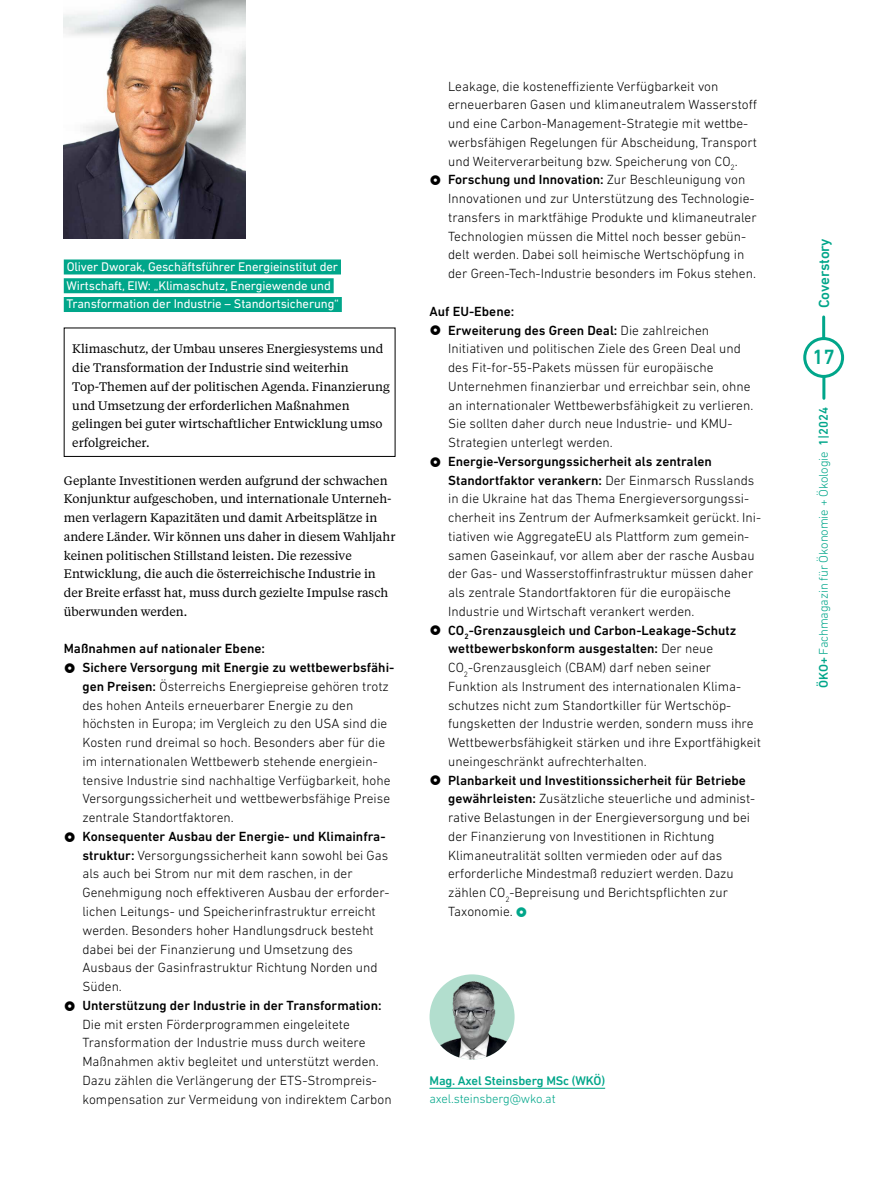
<style>
.page{position:relative;width:893px;height:1191px;background:#fff}
.page>*{position:absolute;margin:0;border:0;box-sizing:border-box;transform-origin:0 0}
.t1{font:500 21px "DIN Next LT Pro";color:#00a68a}
.t2{font:500 15px "DIN Next LT Pro";letter-spacing:-.01em;color:#00a68a}
.t3{font:300 13.5px/18.8px "DIN Next LT Pro";color:#000}
.t4{font:500 13.5px "DIN Next LT Pro";color:#000}
.t5{font:12.75px/18.8px "DIN Next LT Pro";letter-spacing:-.01em;color:#fff}
.t6{font:300 12.75px "DIN Next LT Pro";letter-spacing:-.01em;color:#00a68a}
.t7{font:500 12.75px "DIN Next LT Pro";letter-spacing:-.01em;color:#00a68a}
.t8{font:12.3px/18.8px "Tiempos Text";color:#000}
.s1{font-weight:500}
</style>
<div class="page">
<div style="left:803px;top:337px;width:41px;height:41px;border:3px solid #00a68a;border-radius:50%"></div>
<hr style="left:822px;top:317px;width:3px;height:21px;background:#00a68a">
<hr style="left:822px;top:377px;width:3px;height:21px;background:#00a68a">
<div style="left:64px;top:259px;width:277px;height:15px;background:#00a68a"></div>
<div style="left:64px;top:278px;width:270px;height:15px;background:#00a68a"></div>
<div style="left:64px;top:297px;width:278px;height:15px;background:#00a68a"></div>
<div style="left:64px;top:327px;width:331px;height:130px;border:1px solid #000"></div>
<img style="left:64px;top:0;width:182px;height:239px">
<div style="left:430px;top:974px;width:85px;height:85px;background:#b2dece;border-radius:50%"></div>
<hr style="left:429px;top:1087px;width:176px;height:1px;background:#00a68a">
<img style="left:438px;top:978px;width:69px;height:81px">
<p class="t5" style="left:66px;top:257px;width:274px">Oliver Dworak, Geschäftsführer Energieinstitut der<br>Wirtschaft, EIW: „Klimaschutz, Energiewende und<br>Transformation der Industrie – Standortsicherung“</p>
<p class="t8" style="left:72px;top:339px;width:319px">Klimaschutz, der Umbau unseres Energiesystems und die Transformation der Industrie sind weiterhin Top-Themen auf der politischen Agenda. Finanzierung und Umsetzung der erforderlichen Maßnahmen gelingen bei guter wirtschaftlicher Entwicklung umso erfolgreicher.</p>
<p class="t8" style="left:64px;top:470px;width:333px">Geplante Investitionen werden aufgrund der schwachen Konjunktur aufgeschoben, und internationale Unterneh&shy;men verlagern Kapazitäten und damit Arbeitsplätze in andere Länder. Wir können uns daher in diesem Wahljahr keinen politischen Stillstand leisten. Die rezessive Entwicklung, die auch die österreichische Industrie in der Breite erfasst hat, muss durch gezielte Impulse rasch überwunden werden.</p>
<p class="t3" style="left:82px;top:639px;width:313px;text-indent:-19px"><span class="s1">Maßnahmen auf nationaler Ebene:<br>Sichere Versorgung mit Energie zu wettbewerbsfähi&shy;gen Preisen:</span> Österreichs Energiepreise gehören trotz des hohen Anteils erneuerbarer Energie zu den höchsten in Europa; im Vergleich zu den USA sind die Kosten rund dreimal so hoch. Besonders aber für die im internationalen Wettbewerb stehende energiein&shy;tensive Industrie sind nachhaltige Verfügbarkeit, hohe Versorgungssicherheit und wettbewerbsfähige Preise zentrale Standortfaktoren.</p>
<p class="t3" style="left:82px;top:827px;width:309px"><span class="s1">Konsequenter Ausbau der Energie- und Klimainfra&shy;struktur:</span> Versorgungssicherheit kann sowohl bei Gas als auch bei Strom nur mit dem raschen, in der Genehmigung noch effektiveren Ausbau der erforder&shy;lichen Leitungs- und Speicherinfrastruktur erreicht werden. Besonders hoher Handlungsdruck besteht dabei bei der Finanzierung und Umsetzung des Ausbaus der Gasinfrastruktur Richtung Norden und Süden.</p>
<p class="t4" style="left:82px;top:997px;width:301px">Unterstützung der Industrie in der Transformation:</p>
<p class="t3" style="left:82px;top:1014px;width:311px">Die mit ersten Förderprogrammen eingeleitete Transformation der Industrie muss durch weitere Maßnahmen aktiv begleitet und unterstützt werden.<br>Dazu zählen die Verlängerung der ETS-Strompreis&shy;kompensation zur Vermeidung von indirektem Carbon</p>
<p class="t3" style="left:448px;top:77px;width:310px">Leakage, die kosteneffiziente Verfügbarkeit von erneuerbaren Gasen und klimaneutralem Wasserstoff und eine Carbon-Management-Strategie mit wettbe&shy;werbsfähigen Regelungen für Abscheidung, Transport und Weiterverarbeitung bzw. Speicherung von CO<sub>2</sub>.<br><span class="s1">Forschung und Innovation:</span> Zur Beschleunigung von Innovationen und zur Unterstützung des Technologie&shy;transfers in marktfähige Produkte und klimaneutraler Technologien müssen die Mittel noch besser gebün&shy;delt werden. Dabei soll heimische Wertschöpfung in der Green-Tech-Industrie besonders im Fokus stehen.</p>
<p class="t3" style="left:448px;top:302px;width:307px;text-indent:-19px"><span class="s1">Auf EU-Ebene:<br>Erweiterung des Green Deal:</span> Die zahlreichen Initiativen und politischen Ziele des Green Deal und des Fit-for-55-Pakets müssen für europäische Unternehmen finanzierbar und erreichbar sein, ohne an internationaler Wettbewerbsfähigkeit zu verlieren.<br>Sie sollten daher durch neue Industrie- und KMU-Strategien unterlegt werden.</p>
<p class="t3" style="left:448px;top:452px;width:314px"><span class="s1">Energie-Versorgungssicherheit als zentralen Standortfaktor verankern:</span> Der Einmarsch Russlands in die Ukraine hat das Thema Energieversorgungssi&shy;cherheit ins Zentrum der Aufmerksamkeit gerückt. Ini&shy;tiativen wie AggregateEU als Plattform zum gemein&shy;samen Gaseinkauf, vor allem aber der rasche Ausbau der Gas- und Wasserstoffinfrastruktur müssen daher als zentrale Standortfaktoren für die europäische Industrie und Wirtschaft verankert werden.<br><span class="s1">CO</span><sub>2</sub><span class="s1">-Grenzausgleich und Carbon-Leakage-Schutz wettbewerbskonform ausgestalten:</span> Der neue CO<sub>2</sub>-Grenzausgleich (CBAM) darf neben seiner Funktion als Instrument des internationalen Klima&shy;schutzes nicht zum Standortkiller für Wertschöp&shy;fungsketten der Industrie werden, sondern muss ihre Wettbewerbsfähigkeit stärken und ihre Exportfähigkeit uneingeschränkt aufrechterhalten.</p>
<p class="t3" style="left:448px;top:770px;width:308px"><span class="s1">Planbarkeit und Investitionssicherheit für Betriebe gewährleisten:</span> Zusätzliche steuerliche und administ&shy;rative Belastungen in der Energieversorgung und bei der Finanzierung von Investitionen in Richtung Klimaneutralität sollten vermieden oder auf das erforderliche Mindestmaß reduziert werden. Dazu zählen CO<sub>2</sub>-Bepreisung und Berichtspflichten zur Taxonomie.</p>
<p class="t7" style="left:429px;top:1073px;width:177px">Mag. Axel Steinsberg MSc (WKÖ)</p>
<p class="t6" style="left:429px;top:1091px;width:128px">axel.steinsberg@wko.at</p>
<p class="t2" style="left:815px;top:308px;width:72px;rotate:-90deg">Coverstory</p>
<h1 class="t1" style="left:812px;top:345px;width:24px">17</h1>
<p class="t6" style="left:816px;top:687px;width:282px;rotate:-90deg"><span class="s1">ÖKO+</span> Fachmagazin für Ökonomie + Ökologie <span class="s1">1|2024</span></p>
</div>
